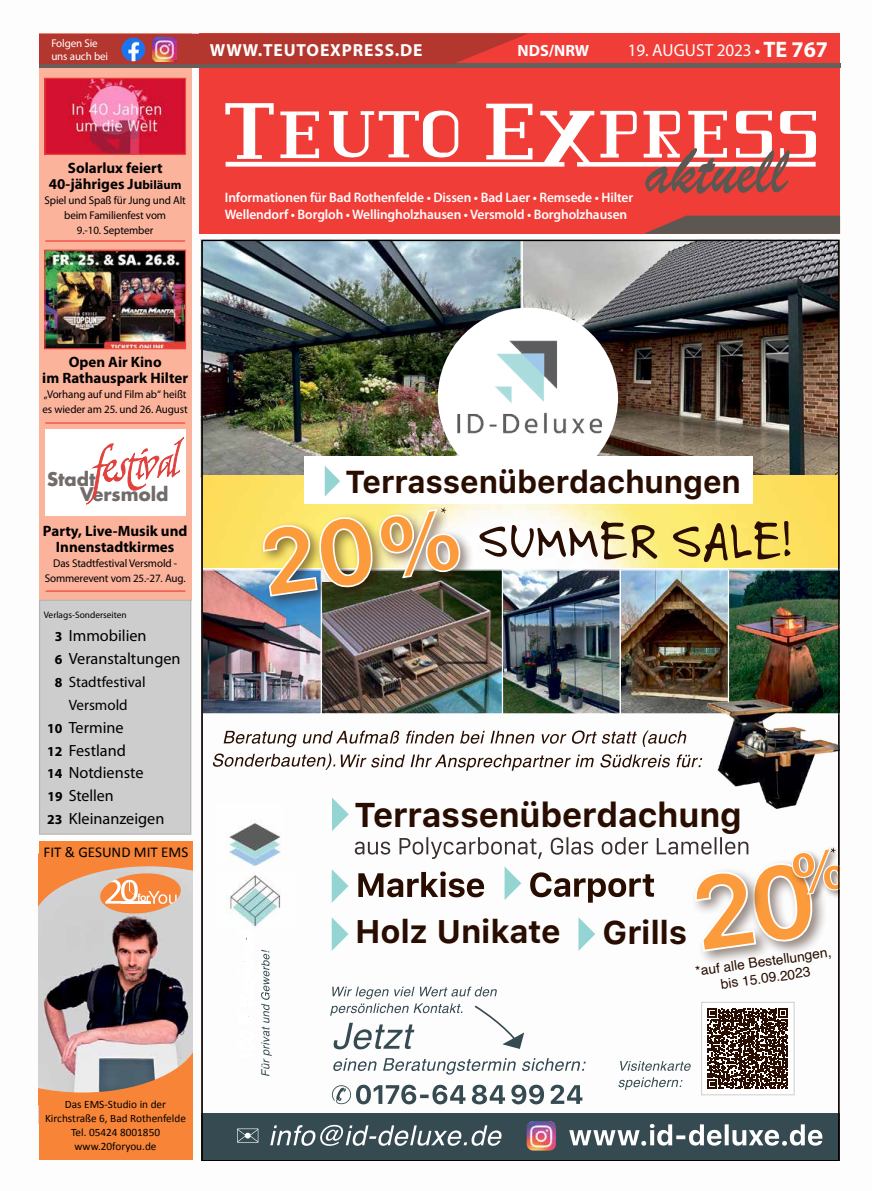
<style>
.page{position:relative;width:872px;height:1191px;background:#fff}
.page>*{position:absolute;margin:0;border:0;box-sizing:border-box;transform-origin:0 0}
.t1{font:54px "Felt Tip Roman";color:#290d00}
.t2{font:700 34.25px "Galvji";letter-spacing:-.005em;color:#290d00}
.t3{font:700 32.5px "Galvji";letter-spacing:-.01em;color:#290d00}
.t4{font:700 31.5px "Galvji";letter-spacing:-.005em;color:#290d00}
.t5{font:700 18.38px/14.9px "Futura";color:#716c69}
.t6{font:700 17.5px "Myriad Pro";letter-spacing:.05em;color:#fff}
.t7{font:17.5px "Myriad Pro";letter-spacing:-.01em;color:#fff}
.t8{font:16.25px/22.9px "Myriad Pro";color:#000}
.t9{font:700 16.25px "Myriad Pro";color:#fff}
.t10{font:700 15px/16.2px "Myriad Pro";color:#000;text-align:center}
.t11{font:15px/22.9px "Myriad Pro";color:#000;text-align:center}
.t12{font:15px "Calibri";color:#000}
.t13{font:600 13.75px/17.5px "Myriad Pro";letter-spacing:-.01em;color:#fff}
.t14{font:13.75px/16.5px "Helvetica";color:#290d00;text-align:center}
.t15{font:11.25px/15px "Myriad Pro";letter-spacing:-.01em;color:#000;text-align:center}
.t16{font:11.25px/13.8px "Calibri";color:#000;text-align:center}
.t17{font:11.25px/12.5px "Myriad Pro";letter-spacing:-.01em;color:#fff}
.t18{font:10.12px "Helvetica Neue";color:#fff}
.t19{font:9.38px "Myriad Pro";color:#000}
.s1{font-weight:700;font-size:16.25px}
.s2{font-weight:700;font-size:22.5px}
.s3{font-size:12.5px}
.s4{font-weight:700;font-size:13.75px}
</style>
<div class="page">
<div style="left:39px;top:34px;width:152px;height:567px;background:#fcb39c"></div>
<div style="left:199px;top:34px;width:641px;height:200px;background:#f13d37"></div>
<div style="left:40px;top:600px;width:151px;height:234px;background:#cecdcd"></div>
<div style="left:39px;top:599px;width:152px;height:235px;border:1px solid #b8b6b5"></div>
<svg style="left:39px;top:63px;width:801px;height:5px;background:#685e5a"></svg>
<svg style="left:39px;top:34px;width:489px;height:30px;background:#b7372f"></svg>
<svg style="left:225px;top:103px;width:591px;height:91px"></svg>
<img style="left:153px;top:38px;width:23px;height:23px">
<svg style="left:645px;top:216px;width:195px;height:18px;background:#6d544f"></svg>
<img style="left:121px;top:38px;width:24px;height:23px;border-radius:12px">
<hr style="left:45px;top:422px;width:140px;height:1px;background:#f1443a">
<hr style="left:46px;top:590px;width:139px;height:2px;background:#f1443a">
<hr style="left:45px;top:240px;width:140px;height:2px;background:#f1443a">
<img style="left:46px;top:252px;width:138px;height:95px">
<div style="left:44px;top:250px;width:142px;height:99px;border:1px solid #f1443a"></div>
<div style="left:39px;top:841px;width:153px;height:15px;background:#f88437"></div>
<img style="left:39px;top:938px;width:153px;height:82px">
<svg style="left:39px;top:856px;width:153px;height:82px;background:#d8a98c"></svg>
<div style="left:39px;top:1094px;width:153px;height:66px;background:#f88437"></div>
<img style="left:39px;top:1020px;width:153px;height:74px">
<div style="left:45px;top:429px;width:140px;height:87px;background:#fff"></div>
<svg style="left:86px;top:437px;width:98px;height:67px"></svg>
<img style="left:203px;top:242px;width:634px;height:233px">
<img style="left:203px;top:571px;width:525px;height:141px">
<div style="left:486px;top:569px;width:135px;height:145px;border:1px solid #fff"></div>
<div style="left:321px;top:569px;width:182px;height:145px;border:1px solid #fff"></div>
<div style="left:201px;top:1113px;width:638px;height:47px;background:#354a51"></div>
<svg style="left:237px;top:1124px;width:264px;height:21px"></svg>
<svg style="left:332px;top:1084px;width:250px;height:20px"></svg>
<svg style="left:333px;top:1058px;width:252px;height:16px"></svg>
<svg style="left:569px;top:1124px;width:253px;height:21px"></svg>
<img style="left:526px;top:1121px;width:30px;height:29px">
<svg style="left:341px;top:754px;width:358px;height:17px"></svg>
<svg style="left:224px;top:730px;width:462px;height:17px"></svg>
<img style="left:203px;top:476px;width:634px;height:91px">
<div style="left:201px;top:569px;width:121px;height:145px;border:1px solid #fff"></div>
<div style="left:438px;top:308px;width:180px;height:180px;background:#fff;border-radius:50%"></div>
<img style="left:456px;top:333px;width:147px;height:101px">
<img style="left:490px;top:333px;width:78px;height:75px">
<div style="left:304px;top:456px;width:449px;height:48px;background:#fff"></div>
<svg style="left:325px;top:466px;width:15px;height:30px"></svg>
<svg style="left:330px;top:986px;width:194px;height:63px"></svg>
<svg style="left:707px;top:1008px;width:80px;height:80px"></svg>
<div style="left:701px;top:1002px;width:93px;height:93px;border:1px solid #d0cdcc"></div>
<svg style="left:618px;top:1077px;width:64px;height:12px"></svg>
<svg style="left:620px;top:1061px;width:70px;height:9px"></svg>
<div style="left:619px;top:569px;width:121px;height:145px;border:1px solid #fff"></div>
<img style="left:728px;top:569px;width:109px;height:112px">
<div style="left:375px;top:505px;width:99px;height:86px;background:#290d00;opacity:.5"></div>
<div style="left:259px;top:513px;width:127px;height:97px;background:#290d00;opacity:.5"></div>
<img style="left:699px;top:681px;width:138px;height:128px">
<svg style="left:213px;top:753px;width:122px;height:17px"></svg>
<img style="left:226px;top:875px;width:55px;height:50px">
<img style="left:228px;top:823px;width:53px;height:43px">
<svg style="left:244px;top:925px;width:28px;height:151px"></svg>
<svg style="left:332px;top:869px;width:16px;height:33px"></svg>
<svg style="left:332px;top:797px;width:17px;height:34px"></svg>
<svg style="left:332px;top:917px;width:16px;height:34px"></svg>
<img style="left:262px;top:507px;width:199px;height:90px">
<div style="left:690px;top:867px;width:81px;height:99px;background:#290d00;opacity:.5"></div>
<svg style="left:355px;top:837px;width:482px;height:115px"></svg>
<img style="left:46px;top:80px;width:138px;height:73px">
<div style="left:44px;top:78px;width:142px;height:77px;border:1px solid #f1443a"></div>
<p class="t17" style="left:51px;top:37px;width:58px">Folgen Sie uns auch bei</p>
<h3 class="t7" style="left:628px;top:39px;width:201px">19. AUGUST 2023 <span class="s1">•</span> <span class="s2">TE 767</span></h3>
<h3 class="t6" style="left:210px;top:39px;width:214px">WWW.TEUTOEXPRESS.DE</h3>
<h3 class="t9" style="left:517px;top:40px;width:73px">NDS/NRW</h3>
<h3 class="t10" style="left:49px;top:159px;width:134px">Solarlux feiert<br>40-jähriges Ju<span class="s3">biläum</span></h3>
<p class="t15" style="left:44px;top:192px;width:143px">Spiel und Spaß für Jung und Alt beim Familienfest vom<br>9.-10. September</p>
<p class="t13" style="left:225px;top:188px;width:410px">Informationen für Bad Rothenfelde • Dissen • Bad Laer • Remsede • Hilter<br>Wellendorf • Borgloh • Wellingholzhausen • Versmold • Borgholzhausen</p>
<h3 class="t10" style="left:42px;top:353px;width:147px">Open Air Kino<br>im Rathauspark Hilter</h3>
<p class="t15" style="left:43px;top:386px;width:147px;text-align:left">„Vorhang auf und Film ab“ heißt es wieder am 25. und 26. August</p>
<h3 class="t5" style="left:80px;top:471px;width:90px;text-indent:-33px">Stadt<br>Versmold</h3>
<h3 class="t4" style="left:345px;top:462px;width:397px">Terrassenüberdachungen</h3>
<h1 class="t1" style="left:479px;top:504px;width:314px">SUMMER SALE!</h1>
<h3 class="t10" style="left:43px;top:522px;width:146px">Party, Live-Musik und<br>Innenstadtkirmes</h3>
<p class="t15" style="left:45px;top:555px;width:142px">Das Stadtfestival Versmold -<br>Sommerevent vom 25.-27. Aug.</p>
<p class="t19" style="left:44px;top:609px;width:84px">Verlags-Sonderseiten</p>
<h3 class="t8" style="left:55px;top:624px;width:127px"><span class="s4">3</span> Immobilien<br><span class="s4">6</span> Veranstaltungen</h3>
<h3 class="t11" style="left:55px;top:670px;width:92px"><span class="s4">8</span> Stadtfestival<br>Versmold</h3>
<h3 class="t8" style="left:47px;top:715px;width:119px"><span class="s4">10</span> Termine<br><span class="s4">12</span> Festland<br><span class="s4">14</span> Notdienste<br><span class="s4">19</span> Stellen<br><span class="s4">23</span> Kleinanzeigen</h3>
<h3 class="t12" style="left:43px;top:842px;width:146px">FIT &amp; GESUND MIT EMS</h3>
<p class="t18" style="left:138px;top:889px;width:14px">for</p>
<p class="t16" style="left:45px;top:1097px;width:142px">Das EMS-Studio in der<br>Kirchstraße 6, Bad Rothenfelde<br>Tel. 05424 8001850 www.20foryou.de</p>
<h2 class="t2" style="left:354px;top:794px;width:389px">Terrassenüberdachung</h2>
<h3 class="t3" style="left:355px;top:912px;width:207px">Holz Unikate</h3>
<h3 class="t3" style="left:602px;top:913px;width:86px">Grills</h3>
<p class="t14" style="left:694px;top:963px;width:138px;rotate:-8deg">*auf alle Bestellungen, bis 15.09.2023</p>
</div>
